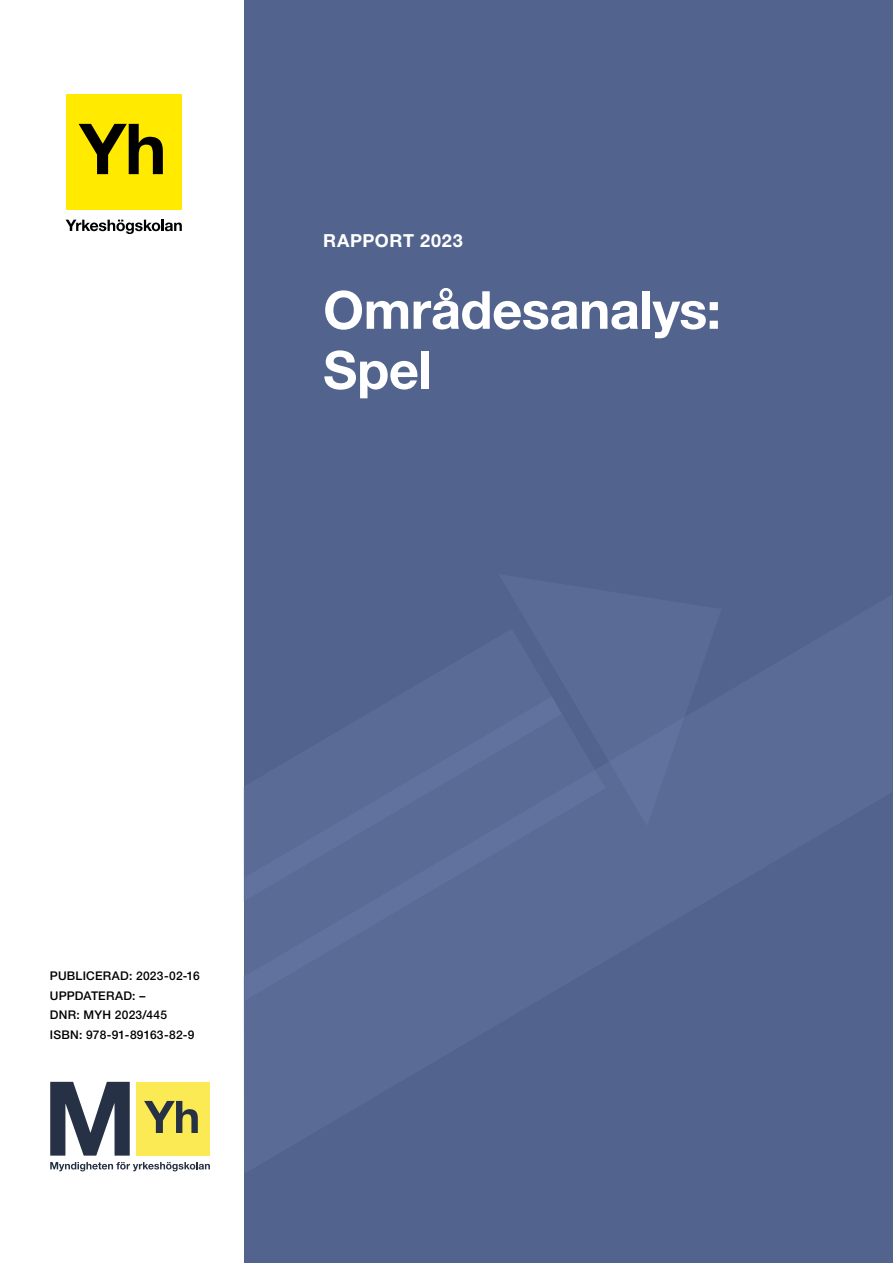
<style>
.page{position:relative;width:893px;height:1263px;background:#fff}
.page>*{position:absolute;margin:0;border:0;box-sizing:border-box;transform-origin:0 0}
.t1{font:700 52.5px "Helvetica Neue LT Std";letter-spacing:-.01em;color:#fff}
.t2{font:700 18px "Helvetica Neue LT Std";letter-spacing:.035em;color:#fff}
.t3{font:500 12px "Helvetica Neue LT Std";letter-spacing:.02em;color:#000}
</style>
<div class="page">
<div style="left:244px;top:0;width:649px;height:1263px;background:#52648d"></div>
<div style="left:244px;top:728px;width:297px;height:273px;background:#5a6c96"></div>
<div style="left:499px;top:697px;width:185px;height:129px;background:#5a6c96"></div>
<div style="left:136px;top:1082px;width:74px;height:73px;background:#fcea55"></div>
<svg style="left:144px;top:1101px;width:54px;height:32px"></svg>
<svg style="left:50px;top:1162px;width:160px;height:9px"></svg>
<svg style="left:50px;top:1082px;width:80px;height:73px"></svg>
<div style="left:66px;top:94px;width:116px;height:116px;background:#ffea00"></div>
<svg style="left:79px;top:124px;width:84px;height:50px"></svg>
<svg style="left:66px;top:220px;width:116px;height:14px"></svg>
<h1 class="t2" style="left:323px;top:229px;width:141px">RAPPORT 2023</h1>
<h1 class="t1" style="left:323px;top:278px;width:399px">Områdesanalys:</h1>
<h1 class="t1" style="left:323px;top:338px;width:110px">Spel</h1>
<p class="t3" style="left:50px;top:969px;width:151px">PUBLICERAD: 2023-02-16</p>
<p class="t3" style="left:50px;top:988px;width:97px">UPPDATERAD: –</p>
<p class="t3" style="left:50px;top:1008px;width:119px">DNR: MYH 2023/445</p>
<p class="t3" style="left:50px;top:1027px;width:146px">ISBN: 978-91-89163-82-9</p>
</div>
